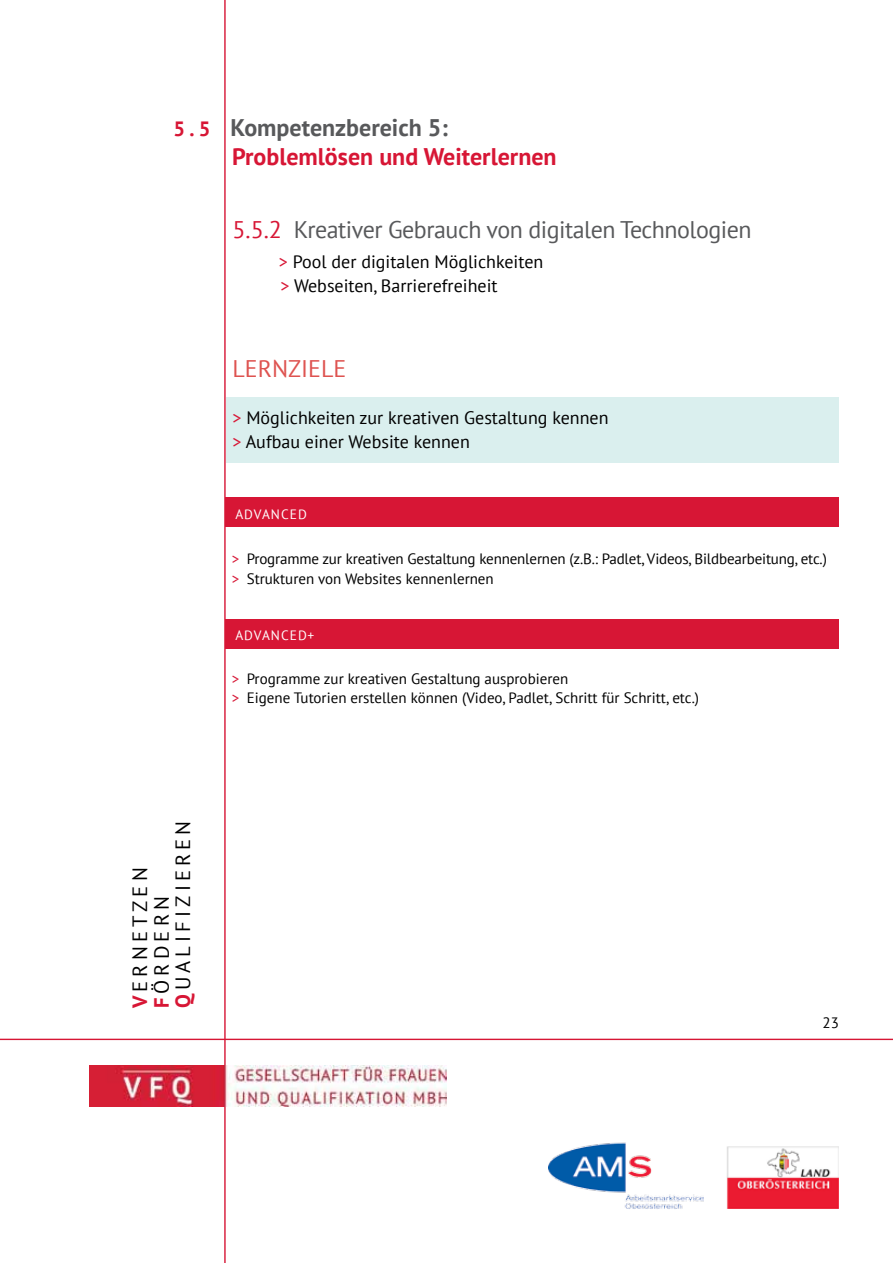
<style>
.page{position:relative;width:893px;height:1263px;background:#fff}
.page>*{position:absolute;margin:0;border:0;box-sizing:border-box;transform-origin:0 0}
.t1{font:700 24px/28.5px "PT Sans";color:#d71635}
.t2{font:24px "PT Sans";letter-spacing:-.02em;color:#58595b}
.t3{font:24px "PT Sans";color:#de5350}
.t4{font:20.7px/21.5px "PT Sans";letter-spacing:.2em;color:#000}
.t5{font:18px/24px "PT Sans";color:#000}
.t6{font:15px/19.5px "PT Sans";color:#000}
.t7{font:13.5px "PT Sans";letter-spacing:.08em;color:#fff}
.s1{font-size:20.7px}
.s2{color:#58595b}
.s3{color:#d71635}
.s4{font-weight:700;color:#d71635}
</style>
<div class="page">
<hr style="left:0;top:1039px;width:893px;height:1px;background:#d71635">
<hr style="left:224px;top:0;width:2px;height:1263px;background:#d71635">
<img style="left:90px;top:1066px;width:356px;height:41px">
<img style="left:726px;top:1146px;width:113px;height:63px">
<img style="left:549px;top:1142px;width:155px;height:67px">
<div style="left:226px;top:397px;width:613px;height:65px;background:#daefee"></div>
<div style="left:225px;top:619px;width:614px;height:29px;background:#d71635"></div>
<div style="left:225px;top:497px;width:614px;height:30px;background:#d71635"></div>
<h1 class="t1" style="left:232px;top:113px;width:326px;text-indent:-58px"><span class="s1">5 . 5</span> <span class="s2">Kompetenzbereich 5:<br></span>Problemlösen und Weiterlernen</h1>
<h1 class="t2" style="left:232px;top:214px;width:521px"><span class="s3">5.5.2</span> Kreativer Gebrauch von digitalen Technologien</h1>
<p class="t5" style="left:279px;top:249px;width:266px"><span class="s3">&gt;</span> Pool der digitalen Möglichkeiten <span class="s3">&gt;</span> Webseiten, Barrierefreiheit</p>
<h1 class="t3" style="left:232px;top:354px;width:115px">LERNZIELE</h1>
<p class="t5" style="left:232px;top:405px;width:378px"><span class="s3">&gt;</span> Möglichkeiten zur kreativen Gestaltung kennen <span class="s3">&gt;</span> Aufbau einer Website kennen</p>
<p class="t7" style="left:235px;top:505px;width:73px">ADVANCED</p>
<p class="t6" style="left:232px;top:549px;width:597px"><span class="s3">&gt;</span> Programme zur kreativen Gestaltung kennenlernen (z.B.: Padlet, Videos, Bildbearbeitung, etc.) <span class="s3">&gt;</span> Strukturen von Websites kennenlernen</p>
<p class="t7" style="left:235px;top:627px;width:81px">ADVANCED+</p>
<p class="t6" style="left:232px;top:669px;width:469px"><span class="s3">&gt;</span> Programme zur kreativen Gestaltung ausprobieren<br><span class="s3">&gt;</span> Eigene Tutorien erstellen können (Video, Padlet, Schritt für Schritt, etc.)</p>
<h2 class="t4" style="left:129px;top:1008px;width:189px;rotate:-90deg"><span class="s4">V</span>ERNETZEN<br><span class="s4">F</span>ÖRDERN<br><span class="s4">Q</span>UALIFIZIEREN</h2>
<p class="t6" style="left:823px;top:1013px;width:18px">23</p>
</div>
